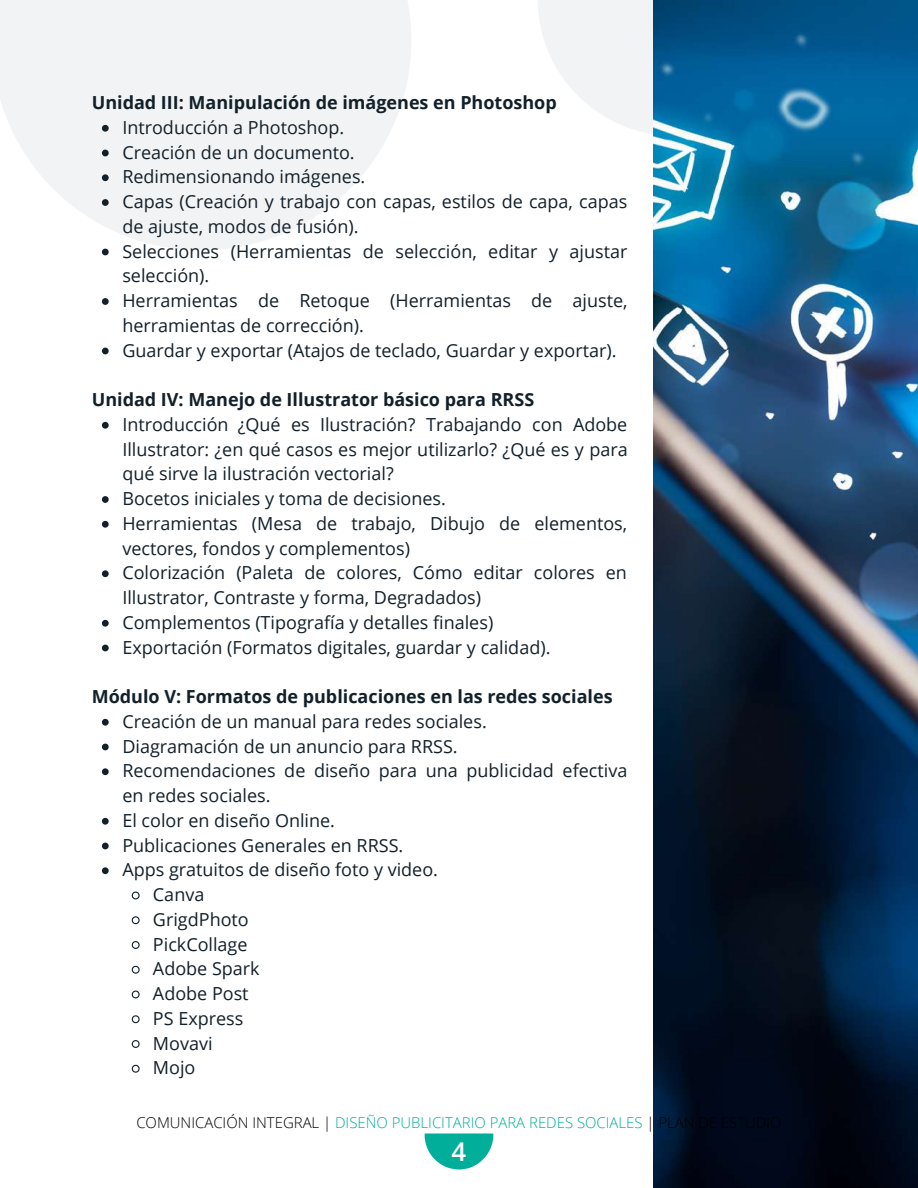
<style>
.page{position:relative;width:918px;height:1188px;background:#fff}
.page>*{position:absolute;margin:0;border:0;box-sizing:border-box;transform-origin:0 0}
.t1{font:600 25.8px "Open Sans";color:#fff}
.t2{font:18px/24.8px "Open Sans";color:#12202a}
.t3{font:700 18px "Open Sans";color:#12202a}
.t4{font:300 15px "Open Sans";color:#000}
.s1{color:#00ae9a}
</style>
<div class="page">
<svg style="left:538px;top:0;width:116px;height:136px"></svg>
<img style="left:654px;top:0;width:264px;height:1188px">
<svg style="left:0;top:0;width:411px;height:250px;fill:#f2f3f4"></svg>
<svg style="left:102px;top:125px;width:7px;height:7px"></svg>
<svg style="left:102px;top:150px;width:7px;height:6px"></svg>
<svg style="left:102px;top:174px;width:7px;height:7px"></svg>
<svg style="left:102px;top:199px;width:7px;height:7px"></svg>
<svg style="left:102px;top:249px;width:7px;height:6px"></svg>
<svg style="left:102px;top:298px;width:7px;height:7px"></svg>
<svg style="left:102px;top:348px;width:7px;height:6px"></svg>
<svg style="left:102px;top:422px;width:7px;height:7px"></svg>
<svg style="left:102px;top:496px;width:7px;height:7px"></svg>
<svg style="left:102px;top:521px;width:7px;height:7px"></svg>
<svg style="left:102px;top:570px;width:7px;height:7px"></svg>
<svg style="left:102px;top:620px;width:7px;height:7px"></svg>
<svg style="left:102px;top:645px;width:7px;height:6px"></svg>
<svg style="left:102px;top:719px;width:7px;height:7px"></svg>
<svg style="left:102px;top:744px;width:7px;height:6px"></svg>
<svg style="left:102px;top:768px;width:7px;height:7px"></svg>
<svg style="left:102px;top:818px;width:7px;height:7px"></svg>
<svg style="left:102px;top:843px;width:7px;height:6px"></svg>
<svg style="left:102px;top:867px;width:7px;height:7px"></svg>
<svg style="left:131px;top:891px;width:9px;height:9px"></svg>
<svg style="left:131px;top:916px;width:9px;height:9px"></svg>
<svg style="left:131px;top:941px;width:9px;height:8px"></svg>
<svg style="left:131px;top:965px;width:9px;height:9px"></svg>
<svg style="left:131px;top:990px;width:9px;height:9px"></svg>
<svg style="left:131px;top:1015px;width:9px;height:9px"></svg>
<svg style="left:131px;top:1040px;width:9px;height:8px"></svg>
<svg style="left:131px;top:1064px;width:9px;height:9px"></svg>
<svg style="left:425px;top:1133px;width:68px;height:36px"></svg>
<p class="t3" style="left:92px;top:90px;width:467px">Unidad III: Manipulación de imágenes en Photoshop</p>
<p class="t2" style="left:122px;top:115px;width:507px">Introducción a Photoshop.<br>Creación de un documento.<br>Redimensionando imágenes.<br>Capas (Creación y trabajo con capas, estilos de capa, capas de ajuste, modos de fusión).<br>Selecciones (Herramientas de selección, editar y ajustar selección).<br>Herramientas de Retoque (Herramientas de ajuste, herramientas de corrección).<br>Guardar y exportar (Atajos de teclado, Guardar y exportar).</p>
<p class="t3" style="left:92px;top:387px;width:444px">Unidad IV: Manejo de Illustrator básico para RRSS</p>
<p class="t2" style="left:122px;top:412px;width:507px">Introducción ¿Qué es Ilustración? Trabajando con Adobe Illustrator: ¿en qué casos es mejor utilizarlo? ¿Qué es y para qué sirve la ilustración vectorial?<br>Bocetos iniciales y toma de decisiones.<br>Herramientas (Mesa de trabajo, Dibujo de elementos, vectores, fondos y complementos)<br>Colorización (Paleta de colores, Cómo editar colores en Illustrator, Contraste y forma, Degradados)<br>Complementos (Tipografía y detalles finales)<br>Exportación (Formatos digitales, guardar y calidad).</p>
<p class="t3" style="left:92px;top:684px;width:522px">Módulo V: Formatos de publicaciones en las redes sociales</p>
<p class="t2" style="left:122px;top:709px;width:366px">Creación de un manual para redes sociales.</p>
<p class="t2" style="left:122px;top:733px;width:337px">Diagramación de un anuncio para RRSS.</p>
<p class="t2" style="left:122px;top:758px;width:506px">Recomendaciones de diseño para una publicidad efectiva</p>
<p class="t2" style="left:122px;top:783px;width:150px">en redes sociales.</p>
<p class="t2" style="left:122px;top:808px;width:214px">El color en diseño Online.</p>
<p class="t2" style="left:122px;top:832px;width:283px">Publicaciones Generales en RRSS.</p>
<p class="t2" style="left:122px;top:857px;width:317px">Apps gratuitos de diseño foto y video.</p>
<p class="t2" style="left:153px;top:882px;width:53px">Canva</p>
<p class="t2" style="left:153px;top:907px;width:97px">GrigdPhoto</p>
<p class="t2" style="left:153px;top:931px;width:96px">PickCollage</p>
<p class="t2" style="left:153px;top:956px;width:108px">Adobe Spark</p>
<p class="t2" style="left:153px;top:981px;width:97px">Adobe Post</p>
<p class="t2" style="left:153px;top:1006px;width:92px">PS Express</p>
<p class="t2" style="left:153px;top:1030px;width:61px">Movavi</p>
<p class="t2" style="left:153px;top:1055px;width:44px">Mojo</p>
<p class="t4" style="left:136px;top:1112px;width:647px">COMUNICACIÓN INTEGRAL | <span class="s1">DISEÑO PUBLICITARIO PARA REDES SOCIALES</span> | PLAN DE ESTUDIO</p>
<h1 class="t1" style="left:452px;top:1134px;width:16px">4</h1>
</div>
